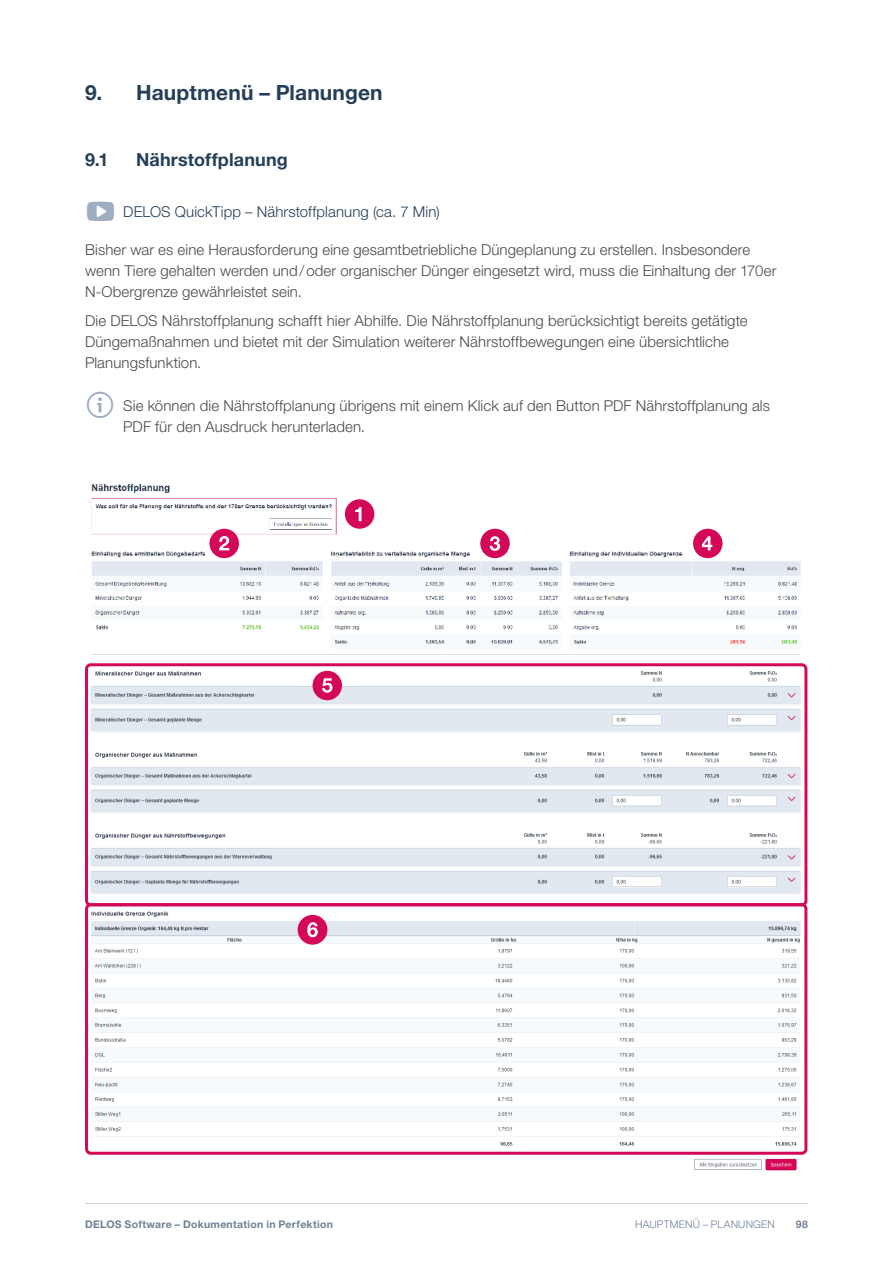
<style>
.page{position:relative;width:893px;height:1263px;background:#fff}
.page>*{position:absolute;margin:0;border:0;box-sizing:border-box;transform-origin:0 0}
.t1{font:700 21px "Helvetica Neue LT Pro";letter-spacing:.005em;color:#243f57}
.t2{font:700 18px "Helvetica Neue LT Pro";letter-spacing:.01em;color:#243f57}
.Body{font:300 15px/21px "Helvetica Neue LT Pro";letter-spacing:.005em;color:#4a4a49}
.t3{font:300 15px "Helvetica Neue LT Pro";letter-spacing:.005em;color:#243f57}
.t4{font:700 10.5px "Helvetica Neue LT Pro";letter-spacing:.025em;color:#708194}
.t5{font:300 10.5px "Helvetica Neue LT Pro";color:#708194}
.s1{font-family:"DELOS Iconfont";font-weight:400;font-size:30px;color:#9fadc0}
</style>
<div class="page">
<hr style="left:85px;top:1203px;width:723px;height:1px;background:#cad4e1">
<img style="left:90px;top:654px;width:712px;height:517px">
<img style="left:91px;top:484px;width:710px;height:161px">
<div style="left:345px;top:499px;width:29px;height:30px;background:#d50757;border-radius:50%"></div>
<svg style="left:355px;top:507px;width:6px;height:14px"></svg>
<div style="left:209px;top:529px;width:30px;height:29px;background:#d50757;border-radius:50%"></div>
<svg style="left:219px;top:536px;width:10px;height:14px"></svg>
<div style="left:480px;top:529px;width:30px;height:29px;background:#d50757;border-radius:50%"></div>
<svg style="left:490px;top:536px;width:10px;height:15px"></svg>
<div style="left:693px;top:529px;width:29px;height:29px;background:#d50757;border-radius:50%"></div>
<svg style="left:702px;top:536px;width:10px;height:14px"></svg>
<div style="left:85px;top:663px;width:722px;height:243px;border:3px solid #d50757;border-radius:4px"></div>
<div style="left:313px;top:671px;width:29px;height:29px;background:#d50757;border-radius:50%"></div>
<svg style="left:322px;top:678px;width:10px;height:15px"></svg>
<div style="left:85px;top:903px;width:722px;height:252px;border:3px solid #d50757;border-radius:4px"></div>
<div style="left:298px;top:915px;width:29px;height:30px;background:#d50757;border-radius:50%"></div>
<svg style="left:307px;top:922px;width:11px;height:15px"></svg>
<p class="t1" style="left:85px;top:79px;width:299px">9. Hauptmenü – Planungen</p>
<p class="t2" style="left:85px;top:148px;width:25px">9.1</p>
<p class="t2" style="left:136px;top:148px;width:153px">Nährstoffplanung</p>
<p class="t3" style="left:123px;top:202px;width:318px">DELOS QuickTipp – Nährstoffplanung (ca. 7 Min)</p>
<p class="Body" style="left:85px;top:239px;width:693px">Bisher war es eine Herausforderung eine gesamtbetriebliche Düngeplanung zu erstellen. Insbesondere wenn Tiere gehalten werden und/oder organischer Dünger eingesetzt wird, muss die Einhaltung der 170er<br>N-Obergrenze gewährleistet sein.</p>
<p class="Body" style="left:85px;top:310px;width:664px">Die DELOS Nährstoffplanung schafft hier Abhilfe. Die Nährstoffplanung berücksichtigt bereits getätigte<br>Düngemaßnahmen und bietet mit der Simulation weiterer Nährstoffbewegungen eine übersichtliche<br>Planungsfunktion.</p>
<p class="Body" style="left:123px;top:394px;width:648px;text-indent:-38px"><span class="s1">-</span> Sie können die Nährstoffplanung übrigens mit einem Klick auf den Button PDF Nährstoffplanung als<br>PDF für den Ausdruck herunterladen.</p>
<p class="t4" style="left:85px;top:1217px;width:249px">DELOS Software – Dokumentation in Perfektion</p>
<p class="t5" style="left:635px;top:1218px;width:16px">Hauptmenü</p>
<p class="t5" style="left:703px;top:1218px;width:23px">– Planungen</p>
<p class="t4" style="left:796px;top:1217px;width:14px">98</p>
</div>
